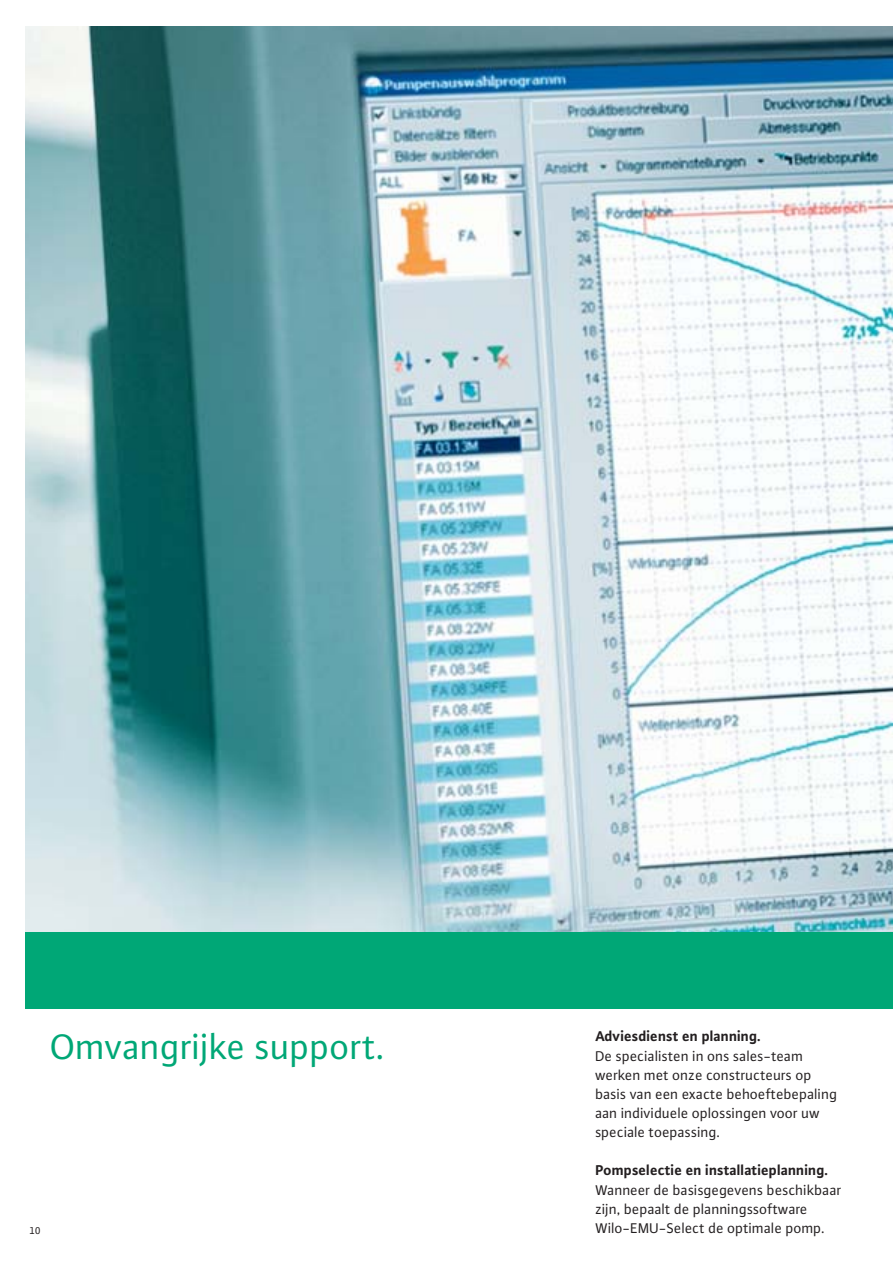
<style>
.page{position:relative;width:893px;height:1263px;background:#fff}
.page>*{position:absolute;margin:0;border:0;box-sizing:border-box;transform-origin:0 0}
.t1{font:37.5px "WILO Plus TF";color:#00a776}
.t2{font:15px/19.2px "WILO Plus TF";color:#231f20}
.t3{font:700 15px "WILO Plus TF";color:#231f20}
.t4{font:10.5px "WILO Plus TF";color:#231f20}
</style>
<div class="page">
<img style="left:25px;top:26px;width:867px;height:906px">
<div style="left:25px;top:932px;width:867px;height:77px;background:#00a776"></div>
<p class="t4" style="left:30px;top:1227px;width:13px">10</p>
<h1 class="t1" style="left:51px;top:1033px;width:336px">Omvangrijke support.</h1>
<p class="t3" style="left:595px;top:1031px;width:167px">Adviesdienst en planning.</p>
<p class="t2" style="left:595px;top:1047px;width:243px">De specialisten in ons sales-team werken met onze constructeurs op basis van een exacte behoeftebepaling aan individuele oplossingen voor uw speciale toepassing.</p>
<p class="t3" style="left:595px;top:1165px;width:234px">Pompselectie en installatieplanning.</p>
<p class="t2" style="left:595px;top:1181px;width:247px">Wanneer de basisgegevens beschikbaar zijn, bepaalt de planningssoftware<br>Wilo-EMU-Select de optimale pomp.</p>
</div>
